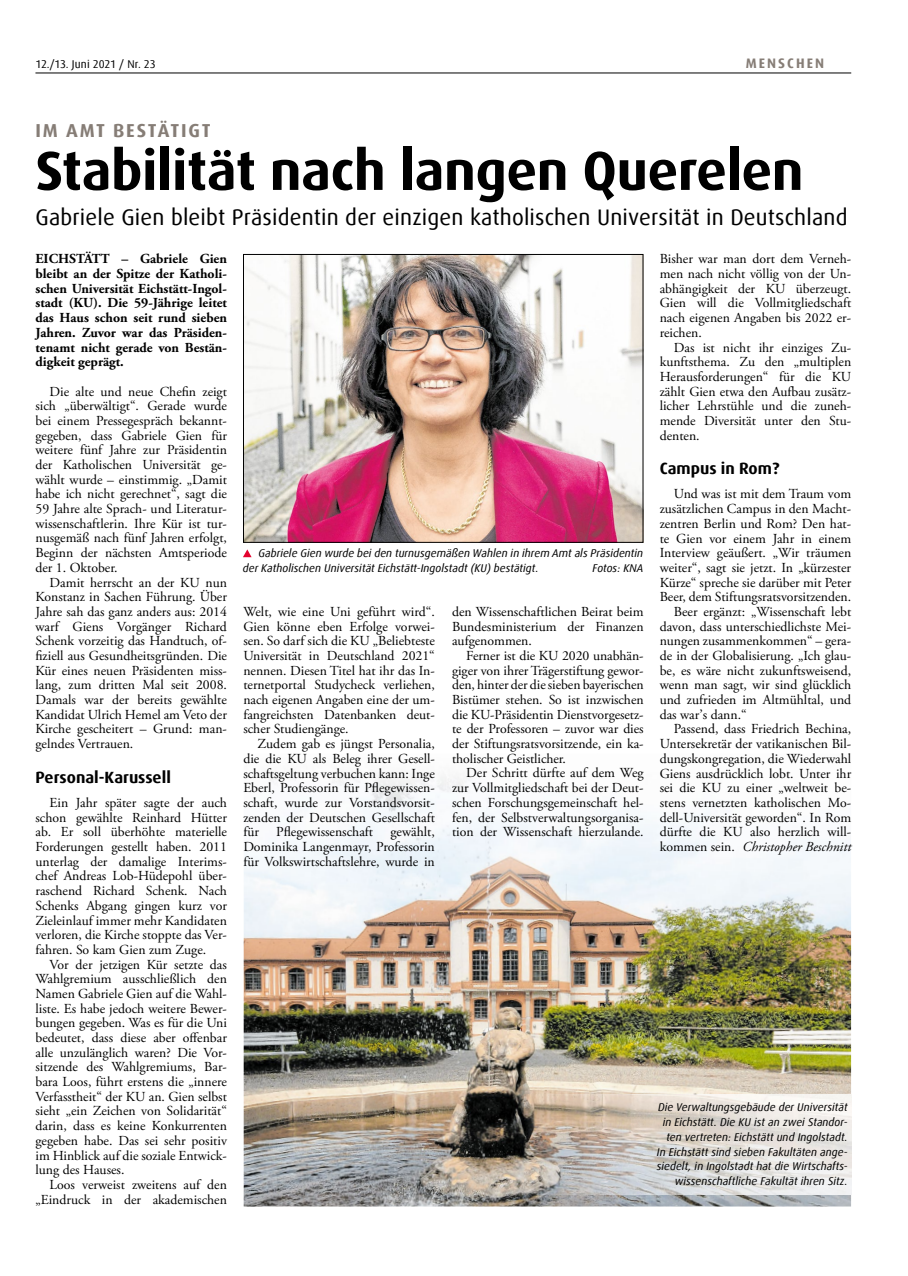
<style>
.page{position:relative;width:908px;height:1276px;background:#fff}
.page>*{position:absolute;margin:0;border:0;box-sizing:border-box;transform-origin:0 0}
.t1{font:700 55px "Dax Offc Pro";letter-spacing:-.01em;color:#000}
.t2{font:22.5px "Dax Offc Pro";letter-spacing:.005em;color:#000}
.t3{font:700 18.75px "Dax Offc Pro";letter-spacing:.1em;color:#867d76}
.t4{font:700 16.25px "Dax Offc Pro";color:#000}
.t5{font:13.75px/14.6px "Adobe Garamond Pro";color:#000;text-align:justify}
.t6{font:700 13.75px/14.6px "Adobe Garamond Pro";color:#000;text-align:justify}
.t7{font:700 13.75px "Dax Offc Pro";letter-spacing:.15em;color:#867d76}
.t8{font:italic 11.25px/14.8px "Dax Offc Pro";color:#000}
.t9{font:11.25px "Dax Offc Pro";color:#000}
.s1{font-style:italic}
</style>
<div class="page">
<img style="left:243px;top:775px;width:345px;height:268px">
<img style="left:588px;top:806px;width:262px;height:288px">
<img style="left:243px;top:1036px;width:302px;height:170px">
<img style="left:543px;top:1043px;width:47px;height:51px">
<img style="left:541px;top:1194px;width:309px;height:12px">
<svg style="left:850px;top:1094px;width:2px;height:100px"></svg>
<img style="left:524px;top:1094px;width:326px;height:100px">
<hr style="left:35px;top:73px;width:815px;height:1px;background:#000">
<img style="left:245px;top:256px;width:396px;height:284px">
<div style="left:243px;top:254px;width:400px;height:288px;border:1px solid #000"></div>
<svg style="left:243px;top:549px;width:8px;height:8px"></svg>
<p class="t9" style="left:35px;top:56px;width:122px">12./13. Juni 2021 / Nr. 23</p>
<p class="t7" style="left:745px;top:54px;width:80px">MENSCHEN</p>
<h3 class="t3" style="left:35px;top:119px;width:176px">IM AMT BESTÄTIGT</h3>
<h1 class="t1" style="left:35px;top:135px;width:769px">Stabilität nach langen Querelen</h1>
<h2 class="t2" style="left:35px;top:202px;width:813px">Gabriele Gien bleibt Präsidentin der einzigen katholischen Universität in Deutschland</h2>
<p class="t6" style="left:35px;top:252px;width:193px">EICHSTÄTT – Gabriele Gien bleibt an der Spitze der Katholi&shy;schen Universität Eichstätt-Ingol&shy;stadt (KU). Die 59-Jährige leitet das Haus schon seit rund sieben Jahren. Zuvor war das Präsiden&shy;tenamt nicht gerade von Bestän&shy;digkeit geprägt.</p>
<p class="t5" style="left:35px;top:384px;width:193px;text-indent:14px">Die alte und neue Chefin zeigt sich „überwältigt“. Gerade wurde bei einem Pressegespräch bekannt&shy;gegeben, dass Gabriele Gien für weitere fünf Jahre zur Präsidentin der Katholischen Universität ge&shy;wählt wurde – einstimmig. „Damit habe ich nicht gerechnet“, sagt die 59 Jahre alte Sprach- und Literatur&shy;wissenschaftlerin. Ihre Kür ist tur&shy;nusgemäß nach fünf Jahren erfolgt, Beginn der nächsten Amtsperiode der 1. Oktober.</p>
<p class="t5" style="left:35px;top:575px;width:193px;text-indent:14px">Damit herrscht an der KU nun Kons tanz in Sachen Führung. Über Jahre sah das ganz anders aus: 2014 warf Giens Vorgänger Richard Schenk vorzeitig das Handtuch, of&shy;fiziell aus Gesundheitsgründen. Die Kür eines neuen Präsidenten miss&shy;lang, zum dritten Mal seit 2008.<br>Damals war der bereits gewählte Kandidat Ulrich Hemel am Veto der Kirche gescheitert – Grund: man&shy;gelndes Vertrauen.</p>
<p class="t4" style="left:35px;top:767px;width:137px">Personal-Karussell</p>
<p class="t5" style="left:35px;top:796px;width:193px;text-indent:14px">Ein Jahr später sagte der auch schon gewählte Reinhard Hütter ab. Er soll überhöhte materielle Forderungen gestellt haben. 2011 unterlag der damalige Interims&shy;chef Andreas Lob-Hüdepohl über&shy;raschend Richard Schenk. Nach Schenks Abgang gingen kurz vor Zieleinlauf immer mehr Kandidaten verloren, die Kirche stoppte das Ver&shy;fahren. So kam Gien zum Zuge.</p>
<p class="t5" style="left:35px;top:957px;width:193px;text-indent:14px">Vor der jetzigen Kür setzte das Wahlgremium ausschließlich den Namen Gabriele Gien auf die Wahl&shy;liste. Es habe jedoch weitere Bewer&shy;bungen gegeben. Was es für die Uni bedeutet, dass diese aber offenbar alle unzulänglich waren? Die Vor&shy;sitzende des Wahlgremiums, Bar&shy;bara Loos, führt erstens die „innere Verfasstheit“ der KU an. Gien selbst sieht „ein Zeichen von Solidarität“ darin, dass es keine Konkurrenten gegeben habe. Das sei sehr positiv im Hinblick auf die soziale Entwick&shy;lung des Hauses.</p>
<p class="t5" style="left:35px;top:1177px;width:193px;text-align:right">Loos verweist zweitens auf den „Eindruck in der akademischen</p>
<p class="t8" style="left:243px;top:546px;width:401px;text-indent:16px">Gabriele Gien wurde bei den turnusgemäßen Wahlen in ihrem Amt als Präsidentin der Katholischen Universität Eichstätt-Ingolstadt (KU) bestätigt.</p>
<p class="t8" style="left:592px;top:561px;width:52px">Fotos: KNA</p>
<p class="t5" style="left:243px;top:605px;width:193px">Welt, wie eine Uni geführt wird“.<br>Gien könne eben Erfolge vorwei&shy;sen. So darf sich die KU „Beliebteste Universität in Deutschland 2021“ nennen. Diesen Titel hat ihr das In&shy;ternetportal Studycheck verliehen, nach eigenen Angaben eine der um&shy;fangreichsten Datenbanken deut&shy;scher Studiengänge.</p>
<p class="t5" style="left:243px;top:737px;width:193px;text-indent:14px">Zudem gab es jüngst Personalia, die die KU als Beleg ihrer Gesell&shy;schaftsgeltung verbuchen kann: Inge Eberl, Professorin für Pflegewissen&shy;schaft, wurde zur Vorstandsvorsit&shy;zenden der Deutschen Gesellschaft für</p>
<p class="t5" style="left:243px;top:825px;width:193px;text-indent:147px">gewählt, Dominika Langenmayr, Professorin für Volkswirtschaftslehre, wurde in</p>
<p class="t5" style="left:276px;top:825px;width:98px">Pflegewissenschaft</p>
<p class="t5" style="left:452px;top:604px;width:193px">den Wissenschaftlichen Beirat beim Bundesministerium der Finanzen aufgenommen.</p>
<p class="t5" style="left:452px;top:649px;width:193px;text-indent:14px">Ferner ist die KU 2020 unabhän&shy;giger von ihrer Trägerstiftung gewor&shy;den, hinter der die sieben bayerischen Bistümer stehen. So ist inzwischen die KU-Präsidentin Dienstvorgesetz&shy;te der Professoren – zuvor war dies der Stiftungsratsvorsitzende, ein ka&shy;tholischer Geistlicher.</p>
<p class="t5" style="left:452px;top:766px;width:193px;text-indent:14px">Der Schritt dürfte auf dem Weg zur Vollmitgliedschaft bei der Deut&shy;schen Forschungsgemeinschaft hel&shy;fen, der Selbstverwaltungsorganisa&shy;tion der Wissenschaft hierzulande.</p>
<p class="t5" style="left:659px;top:252px;width:193px">Bisher war man dort dem Verneh&shy;men nach nicht völlig von der Un&shy;abhängigkeit der KU überzeugt.<br>Gien will die Vollmitgliedschaft nach eigenen Angaben bis 2022 er&shy;reichen.</p>
<p class="t5" style="left:659px;top:340px;width:193px;text-indent:14px">Das ist nicht ihr einziges Zu&shy;kunftsthema. Zu den „multiplen Herausforderungen“ für die KU zählt Gien etwa den Aufbau zusätz&shy;licher Lehrstühle und die zuneh&shy;mende Diversität unter den Stu&shy;denten.</p>
<p class="t4" style="left:659px;top:458px;width:121px">Campus in Rom?</p>
<p class="t5" style="left:673px;top:487px;width:179px">Und was ist mit dem Traum vom</p>
<p class="t5" style="left:659px;top:502px;width:193px">zusätzlichen Campus in den Macht-</p>
<p class="t5" style="left:659px;top:516px;width:193px">zentren Berlin und Rom? Den hat-</p>
<p class="t5" style="left:659px;top:531px;width:193px">te Gien vor einem Jahr in einem</p>
<p class="t5" style="left:659px;top:546px;width:193px">Interview geäußert. „Wir träumen</p>
<p class="t5" style="left:659px;top:561px;width:193px">weiter“, sagt sie jetzt. In „kürzester</p>
<p class="t5" style="left:659px;top:575px;width:193px">Kürze“ spreche sie darüber mit Peter</p>
<p class="t5" style="left:659px;top:590px;width:193px">Beer, dem Stiftungsratsvorsitzenden.</p>
<p class="t5" style="left:673px;top:605px;width:179px">Beer ergänzt: „Wissenschaft lebt</p>
<p class="t5" style="left:659px;top:619px;width:193px">davon, dass unterschiedlichste Mei-</p>
<p class="t5" style="left:659px;top:634px;width:193px">nungen zusammenkommen“ – gera-</p>
<p class="t5" style="left:659px;top:649px;width:193px">de in der Globalisierung. „Ich glau-</p>
<p class="t5" style="left:659px;top:663px;width:193px">be, es wäre nicht zukunftsweisend,</p>
<p class="t5" style="left:659px;top:678px;width:193px">wenn man sagt, wir sind glücklich</p>
<p class="t5" style="left:659px;top:693px;width:193px">und zufrieden im Altmühltal, und</p>
<p class="t5" style="left:659px;top:707px;width:88px">das war s dann.“</p>
<p class="t5" style="left:673px;top:696px;width:179px;line-height:22.1px;text-indent:25px">,<br>Passend, dass Friedrich Bechina,</p>
<p class="t5" style="left:659px;top:737px;width:193px">Untersekretär der vatikanischen Bil&shy;dungskongregation, die Wiederwahl Giens ausdrücklich lobt. Unter ihr sei die KU zu einer „weltweit be&shy;stens vernetzten katholischen Mo&shy;dell-Universität geworden“. In Rom dürfte die KU also herzlich will&shy;kommen sein. <span class="s1">Christopher Beschnitt</span></p>
<p class="t8" style="left:656px;top:1100px;width:192px;text-align:right">Die Verwaltungsgebäude der Universität in Eichstätt. Die KU ist an zwei Standor&shy;ten vertreten: Eichstätt und Ingolstadt.<br>In Eichstätt sind sieben Fakultäten ange&shy;siedelt, in Ingolstadt hat die Wirtschafts&shy;wissenschaftliche Fakultät ihren Sitz.</p>
</div>
